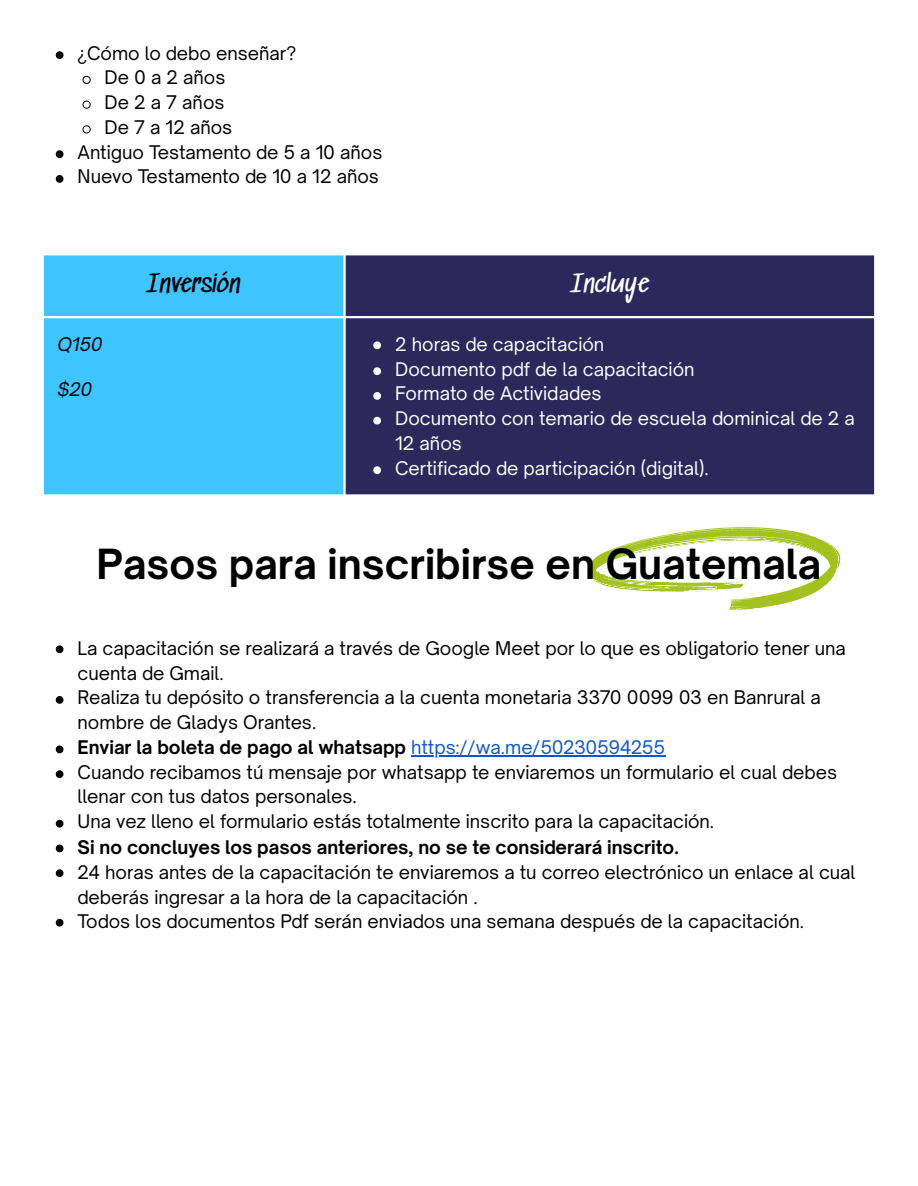
<style>
.page{position:relative;width:918px;height:1186px;background:#fff}
.page>*{position:absolute;margin:0;border:0;box-sizing:border-box;transform-origin:0 0}
.t1{font:700 39.75px "Open Sauce One";color:#000001}
.t2{font:24px "Sedgwick Ave";color:#000}
.t3{font:24px "Sedgwick Ave";color:#fff}
.t4{font:18px/24.8px "Open Sauce One";color:#000}
.t5{font:18px/24.8px "Open Sauce One";color:#fff}
.t6{font:700 18px "Open Sauce One";color:#000}
.t7{font:italic 18px "Open Sauce One";letter-spacing:-.015em;color:#000}
.s1{font-weight:400;color:#15c}
</style>
<div class="page">
<svg style="left:56px;top:51px;width:7px;height:8px"></svg>
<svg style="left:82px;top:76px;width:9px;height:8px"></svg>
<svg style="left:82px;top:100px;width:9px;height:9px"></svg>
<svg style="left:82px;top:125px;width:9px;height:9px"></svg>
<svg style="left:56px;top:150px;width:7px;height:8px"></svg>
<svg style="left:56px;top:175px;width:7px;height:8px"></svg>
<div style="left:44px;top:255px;width:299px;height:239px;background:#3ec5ff"></div>
<div style="left:346px;top:255px;width:528px;height:239px;background:#2c285b"></div>
<svg style="left:373px;top:341px;width:8px;height:8px"></svg>
<svg style="left:373px;top:367px;width:8px;height:8px"></svg>
<svg style="left:373px;top:392px;width:8px;height:8px"></svg>
<svg style="left:373px;top:417px;width:8px;height:7px"></svg>
<svg style="left:373px;top:466px;width:8px;height:8px"></svg>
<hr style="left:42px;top:316px;width:834px;height:2px;background:#fff">
<svg style="left:590px;top:527px;width:251px;height:84px"></svg>
<svg style="left:56px;top:645px;width:7px;height:8px"></svg>
<svg style="left:56px;top:696px;width:7px;height:8px"></svg>
<svg style="left:56px;top:745px;width:7px;height:8px"></svg>
<hr style="left:411px;top:755px;width:254px;height:1px;background:#15c">
<svg style="left:56px;top:770px;width:7px;height:8px"></svg>
<svg style="left:56px;top:820px;width:7px;height:7px"></svg>
<svg style="left:56px;top:844px;width:7px;height:8px"></svg>
<svg style="left:56px;top:869px;width:7px;height:8px"></svg>
<svg style="left:56px;top:919px;width:7px;height:7px"></svg>
<p class="t4" style="left:78px;top:40px;width:220px">¿Cómo lo debo enseñar?</p>
<p class="t4" style="left:105px;top:65px;width:122px">De 0 a 2 años</p>
<p class="t4" style="left:105px;top:90px;width:121px">De 2 a 7 años</p>
<p class="t4" style="left:105px;top:115px;width:129px">De 7 a 12 años</p>
<p class="t4" style="left:78px;top:139px;width:306px">Antiguo Testamento de 5 a 10 años</p>
<p class="t4" style="left:78px;top:164px;width:303px">Nuevo Testamento de 10 a 12 años</p>
<p class="t7" style="left:57px;top:333px;width:47px">Q150</p>
<p class="t7" style="left:57px;top:378px;width:36px">$20</p>
<p class="t2" style="left:147px;top:270px;width:96px">Inversión</p>
<p class="t3" style="left:570px;top:270px;width:80px">Incluye</p>
<p class="t5" style="left:395px;top:332px;width:211px">2 horas de capacitación</p>
<p class="t5" style="left:395px;top:356px;width:301px">Documento pdf de la capacitación</p>
<p class="t5" style="left:395px;top:381px;width:208px">Formato de Actividades</p>
<p class="t5" style="left:395px;top:406px;width:461px">Documento con temario de escuela dominical de 2 a<br>12 años</p>
<p class="t5" style="left:395px;top:455px;width:315px">Certificado de participación (digital).</p>
<p class="t1" style="left:97px;top:539px;width:726px">Pasos para inscribirse en Guatemala</p>
<p class="t4" style="left:78px;top:636px;width:770px">La capacitación se realizará a través de Google Meet por lo que es obligatorio tener una cuenta de Gmail.</p>
<p class="t4" style="left:78px;top:685px;width:745px">Realiza tu depósito o transferencia a la cuenta monetaria 3370 0099 03 en Banrural a nombre de Gladys Orantes.</p>
<p class="t6" style="left:78px;top:736px;width:589px">Enviar la boleta de pago al whatsapp <span class="s1">https://wa.me/50230594255</span></p>
<p class="t4" style="left:78px;top:759px;width:761px">Cuando recibamos tú mensaje por whatsapp te enviaremos un formulario el cual debes llenar con tus datos personales.</p>
<p class="t4" style="left:78px;top:809px;width:638px">Una vez lleno el formulario estás totalmente inscrito para la capacitación.</p>
<p class="t6" style="left:78px;top:836px;width:603px">Si no concluyes los pasos anteriores, no se te considerará inscrito.</p>
<p class="t4" style="left:78px;top:859px;width:779px">24 horas antes de la capacitación te enviaremos a tu correo electrónico un enlace al cual deberás ingresar a la hora de la capacitación .</p>
<p class="t4" style="left:78px;top:909px;width:728px">Todos los documentos Pdf serán enviados una semana después de la capacitación.</p>
</div>
